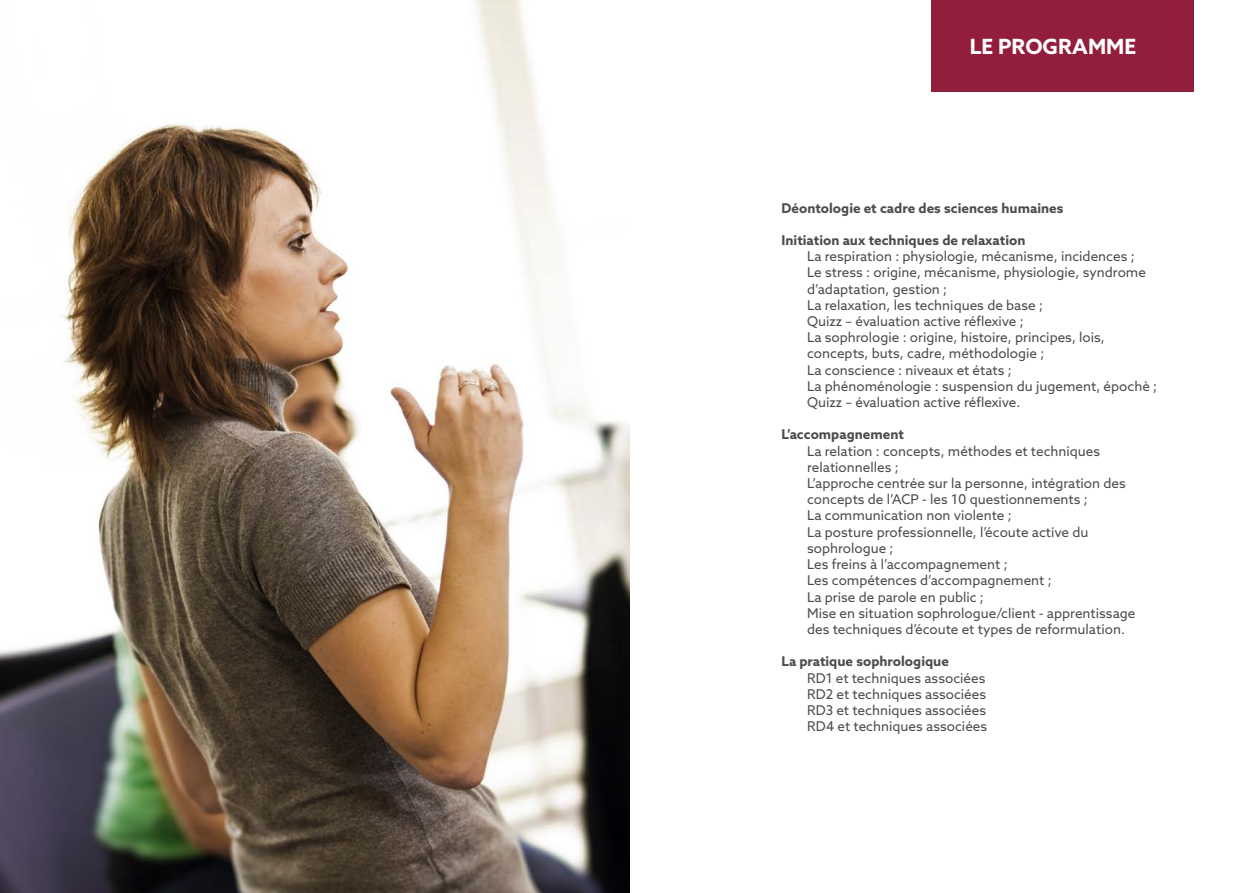
<style>
.page{position:relative;width:1259px;height:893px;background:#fff}
.page>*{position:absolute;margin:0;border:0;box-sizing:border-box;transform-origin:0 0}
.t1{font:700 21px "Azo Sans";color:#fff}
.t2{font:13.5px/16.2px "Azo Sans";color:#4b4c4d}
.t3{font:700 13.5px "Azo Sans";color:#4b4c4d}
</style>
<div class="page">
<div style="left:931px;top:0;width:262px;height:91px;background:#931e3b"></div>
<img style="left:0;top:0;width:629px;height:893px">
<p class="t1" style="left:969px;top:33px;width:168px">LE PROGRAMME</p>
<p class="t3" style="left:781px;top:199px;width:283px">Déontologie et cadre des sciences humaines</p>
<p class="t3" style="left:781px;top:231px;width:245px">Initiation aux techniques de relaxation</p>
<p class="t2" style="left:807px;top:248px;width:329px">La respiration : physiologie, mécanisme, incidences ;</p>
<p class="t2" style="left:807px;top:264px;width:340px">Le stress : origine, mécanisme, physiologie, syndrome d’adaptation, gestion ;</p>
<p class="t2" style="left:807px;top:297px;width:237px">La relaxation, les techniques de base ;</p>
<p class="t2" style="left:807px;top:313px;width:218px">Quizz – évaluation active réflexive ;</p>
<p class="t2" style="left:807px;top:329px;width:299px">La sophrologie : origine, histoire, principes, lois, concepts, buts, cadre, méthodologie ;</p>
<p class="t2" style="left:807px;top:362px;width:206px">La conscience : niveaux et états ;</p>
<p class="t2" style="left:807px;top:378px;width:352px">La phénoménologie : suspension du jugement, épochè ;</p>
<p class="t2" style="left:807px;top:394px;width:215px">Quizz – évaluation active réflexive.</p>
<p class="t3" style="left:781px;top:426px;width:124px">L’accompagnement</p>
<p class="t2" style="left:807px;top:443px;width:295px">La relation : concepts, méthodes et techniques relationnelles ;</p>
<p class="t2" style="left:807px;top:475px;width:320px">L’approche centrée sur la personne, intégration des concepts de l’ACP - les 10 questionnements ;</p>
<p class="t2" style="left:807px;top:507px;width:206px">La communication non violente ;</p>
<p class="t2" style="left:807px;top:524px;width:283px">La posture professionnelle, l’écoute active du sophrologue ;</p>
<p class="t2" style="left:807px;top:556px;width:202px">Les freins à l’accompagnement ;</p>
<p class="t2" style="left:807px;top:572px;width:246px">Les compétences d’accompagnement ;</p>
<p class="t2" style="left:807px;top:588px;width:178px">La prise de parole en public ;</p>
<p class="t2" style="left:807px;top:605px;width:330px">Mise en situation sophrologue/client - apprentissage des techniques d’écoute et types de reformulation.</p>
<p class="t3" style="left:781px;top:652px;width:169px">La pratique sophrologique</p>
<p class="t2" style="left:807px;top:669px;width:180px">RD1 et techniques associées</p>
<p class="t2" style="left:807px;top:686px;width:181px">RD2 et techniques associées</p>
<p class="t2" style="left:807px;top:702px;width:181px">RD3 et techniques associées</p>
<p class="t2" style="left:807px;top:718px;width:182px">RD4 et techniques associées</p>
</div>
